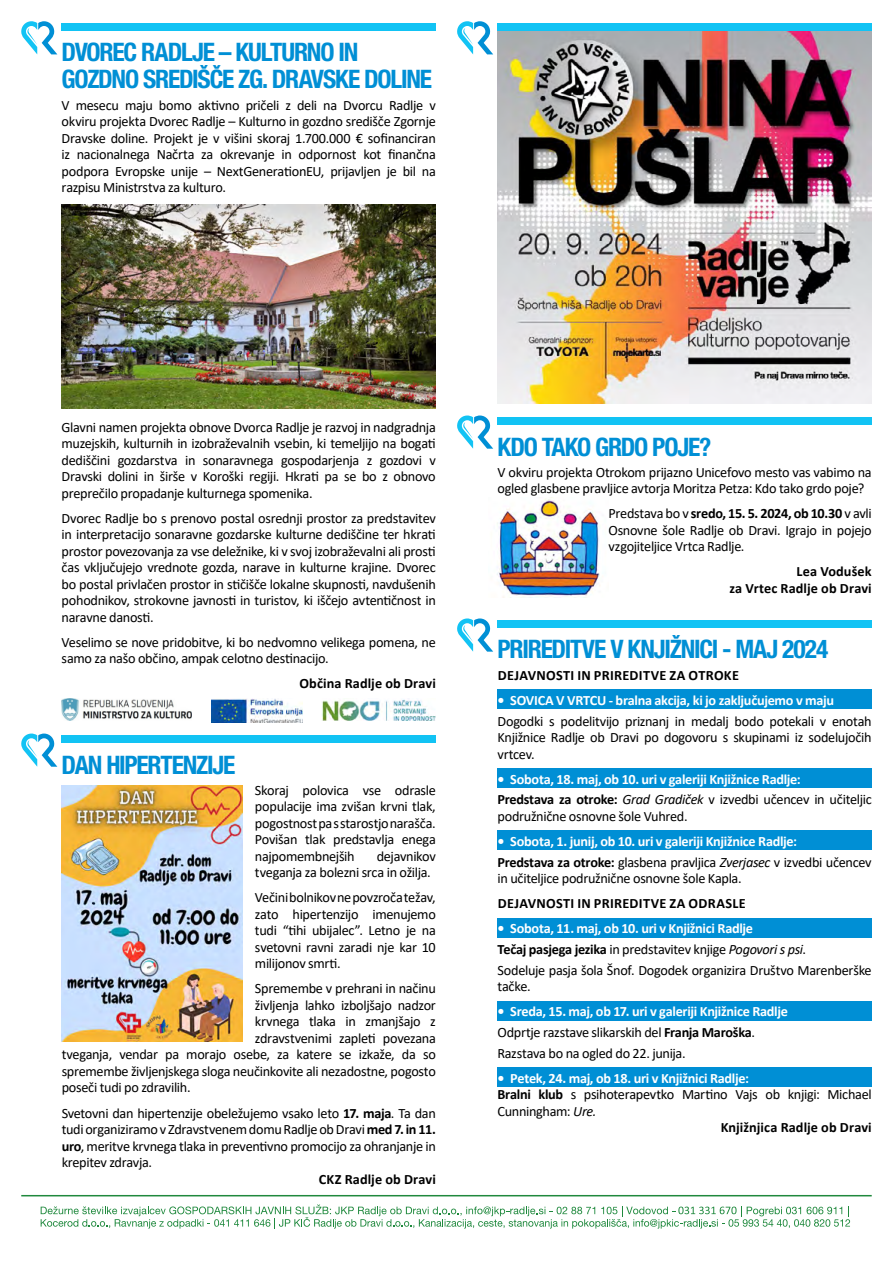
<style>
.page{position:relative;width:893px;height:1263px;background:#fff}
.page>*{position:absolute;margin:0;border:0;box-sizing:border-box;transform-origin:0 0}
.t1{font:700 condensed 25.5px/27px "Helvetica Neue LT Pro";letter-spacing:-.045em;color:#008fd5}
.t2{font:14.25px/16.5px "Calibri";letter-spacing:-.02em;color:#000;text-align:justify}
.t3{font:700 14.25px/20.7px "Calibri";letter-spacing:-.02em;color:#fff}
.t4{font:700 14.25px/16.5px "Calibri";letter-spacing:.01em;color:#000;text-align:right}
.s1{font-weight:700}
.s2{color:#000}
.s3{font-weight:400;font-style:italic;color:#000}
.s4{font-weight:400;color:#000}
.s5{font-weight:700;color:#fff}
.s6{font-style:italic}
</style>
<div class="page">
<img style="left:497px;top:498px;width:103px;height:99px">
<img style="left:497px;top:30px;width:375px;height:373px">
<div style="left:497px;top:690px;width:375px;height:19px;background:#008fd5"></div>
<div style="left:497px;top:769px;width:375px;height:19px;background:#008fd5"></div>
<div style="left:497px;top:831px;width:375px;height:19px;background:#008fd5"></div>
<div style="left:497px;top:918px;width:375px;height:19px;background:#008fd5"></div>
<div style="left:497px;top:1001px;width:375px;height:19px;background:#008fd5"></div>
<div style="left:497px;top:1068px;width:375px;height:19px;background:#008fd5"></div>
<div style="left:497px;top:620px;width:375px;height:7px;background:#12c3f4"></div>
<svg style="left:457px;top:618px;width:36px;height:34px"></svg>
<div style="left:62px;top:23px;width:374px;height:7px;background:#12c3f4"></div>
<svg style="left:21px;top:21px;width:36px;height:33px"></svg>
<div style="left:62px;top:735px;width:374px;height:7px;background:#12c3f4"></div>
<svg style="left:21px;top:733px;width:36px;height:34px"></svg>
<div style="left:497px;top:417px;width:375px;height:7px;background:#12c3f4"></div>
<svg style="left:457px;top:415px;width:36px;height:34px"></svg>
<div style="left:497px;top:23px;width:375px;height:7px;background:#12c3f4"></div>
<svg style="left:457px;top:21px;width:36px;height:33px"></svg>
<img style="left:62px;top:205px;width:374px;height:203px">
<img style="left:62px;top:699px;width:130px;height:22px">
<img style="left:322px;top:699px;width:114px;height:22px">
<img style="left:211px;top:699px;width:92px;height:24px">
<img style="left:62px;top:786px;width:180px;height:255px">
<svg style="left:41px;top:1204px;width:809px;height:25px"></svg>
<hr style="left:21px;top:1195px;width:851px;height:1px;background:#1f893d">
<h1 class="t1" style="left:62px;top:38px;width:372px">DVOREC RADLJE – KULTURNO IN<br>GOZDNO SREDIŠČE ZG. DRAVSKE DOLINE</h1>
<p class="t2" style="left:62px;top:96px;width:376px">V mesecu maju bomo aktivno pričeli z deli na Dvorcu Radlje v okviru projekta Dvorec Radlje – Kulturno in gozdno središče Zgornje Dravske doline. Projekt je v višini skoraj 1.700.000 € sofinanciran iz nacionalnega Načrta za okrevanje in odpornost kot finančna podpora Evropske unije – NextGenerationEU, prijavljen je bil na razpisu Ministrstva za kulturo.</p>
<p class="t2" style="left:62px;top:418px;width:376px">Glavni namen projekta obnove Dvorca Radlje je razvoj in nadgradnja muzejskih, kulturnih in izobraževalnih vsebin, ki temeljijo na bogati dediščini gozdarstva in sonaravnega gospodarjenja z gozdovi v Dravski dolini in širše v Koroški regiji. Hkrati pa se bo z obnovo preprečilo propadanje kulturnega spomenika.</p>
<p class="t2" style="left:62px;top:509px;width:376px">Dvorec Radlje bo s prenovo postal osrednji prostor za predstavitev in interpretacijo sonaravne gozdarske kulturne dediščine ter hkrati prostor povezovanja za vse deležnike, ki v svoj izobraževalni ali prosti čas vključujejo vrednote gozda, narave in kulturne krajine. Dvorec bo postal privlačen prostor in stičišče lokalne skupnosti, navdušenih pohodnikov, strokovne javnosti in turistov, ki iščejo avtentičnost in naravne danosti.</p>
<p class="t2" style="left:62px;top:633px;width:376px">Veselimo se nove pridobitve, ki bo nedvomno velikega pomena, ne samo za našo občino, ampak celotno destinacijo.</p>
<p class="t4" style="left:299px;top:675px;width:138px">Občina Radlje ob Dravi</p>
<h1 class="t1" style="left:62px;top:751px;width:175px">DAN HIPERTENZIJE</h1>
<p class="t2" style="left:255px;top:781px;width:182px">Skoraj polovica vse odrasle populacije ima zvišan krvni tlak, pogostnost pa s starostjo narašča.<br>Povišan tlak predstavlja enega najpomembnejših</p>
<p class="t2" style="left:255px;top:847px;width:182px;text-indent:122px">dejavnikov tveganja za bolezni srca in ožilja.</p>
<p class="t2" style="left:255px;top:889px;width:182px">Večini bolnikov ne povzroča težav, zato hipertenzijo imenujemo tudi “tihi ubijalec”. Letno je na svetovni ravni zaradi nje kar 10 milijonov smrti.</p>
<p class="t2" style="left:255px;top:980px;width:182px">Spremembe v prehrani in načinu</p>
<p class="t2" style="left:255px;top:997px;width:182px">življenja lahko izboljšajo nadzor</p>
<p class="t2" style="left:255px;top:1013px;width:182px">krvnega tlaka in zmanjšajo z</p>
<p class="t2" style="left:255px;top:1030px;width:182px">zdravstvenimi zapleti povezana</p>
<p class="t2" style="left:62px;top:1046px;width:376px">tveganja, vendar pa morajo osebe, za katere se izkaže, da so</p>
<p class="t2" style="left:62px;top:1063px;width:376px">spremembe življenjskega sloga neučinkovite ali nezadostne, pogosto</p>
<p class="t2" style="left:62px;top:1079px;width:130px">poseči tudi po zdravilih.</p>
<p class="t2" style="left:62px;top:1104px;width:376px">Svetovni dan hipertenzije obeležujemo vsako leto <span class="s1">17. maja</span>. Ta dan tudi organiziramo v Zdravstvenem domu Radlje ob Dravi <span class="s1">med 7. in 11. uro</span>, meritve krvnega tlaka in preventivno promocijo za ohranjanje in krepitev zdravja.</p>
<p class="t4" style="left:319px;top:1170px;width:119px">CKZ Radlje ob Dravi</p>
<h1 class="t1" style="left:497px;top:433px;width:216px">KDO TAKO GRDO POJE?</h1>
<p class="t2" style="left:497px;top:463px;width:376px">V okviru projekta Otrokom prijazno Unicefovo mesto vas vabimo na ogled glasbene pravljice avtorja Moritza Petza: Kdo tako grdo poje?</p>
<p class="t2" style="left:609px;top:505px;width:265px">Predstava bo v <span class="s1">sredo, 15. 5. 2024, ob 10.30</span> v avli Osnovne šole Radlje ob Dravi. Igrajo in pojejo vzgojiteljice Vrtca Radlje.</p>
<p class="t4" style="left:729px;top:563px;width:144px">Lea Vodušek<br>za Vrtec Radlje ob Dravi</p>
<h1 class="t1" style="left:497px;top:635px;width:332px">PRIREDITVE V KNJIŽNICI - MAJ 2024</h1>
<p class="t4" style="left:498px;top:667px;width:243px">DEJAVNOSTI IN PRIREDITVE ZA OTROKE</p>
<p class="t3" style="left:497px;top:689px;width:338px">• SOVICA V VRTCU - bralna akcija, ki jo zaključujemo v maju</p>
<p class="t2" style="left:497px;top:712px;width:376px">Dogodki s podelitvijo priznanj in medalj bodo potekali v enotah Knjižnice Radlje ob Dravi po dogovoru s skupinami iz sodelujočih vrtcev.</p>
<p class="t3" style="left:497px;top:768px;width:376px">• Sobota, 18. maj, ob 10. uri v galeriji Knjižnice Radlje:<br><span class="s2">Predstava za otroke:</span> <span class="s3">Grad Gradiček</span> <span class="s4">v izvedbi učencev in učiteljic</span></p>
<p class="t2" style="left:497px;top:807px;width:192px">podružnične osnovne šole Vuhred.</p>
<p class="t3" style="left:497px;top:830px;width:376px">• Sobota, 1. junij, ob 10. uri v galeriji Knjižnice Radlje:<br><span class="s2">Predstava za otroke:</span> <span class="s4">glasbena pravljica</span> <span class="s3">Zverjasec</span> <span class="s4">v izvedbi učencev</span></p>
<p class="t2" style="left:497px;top:870px;width:246px">in učiteljice podružnične osnovne šole Kapla.</p>
<p class="t4" style="left:498px;top:895px;width:250px">DEJAVNOSTI IN PRIREDITVE ZA ODRASLE</p>
<p class="t2" style="left:497px;top:918px;width:376px;line-height:20.7px;text-align:left"><span class="s5">• Sobota, 11. maj, ob 10. uri v Knjižnici Radlje<br></span><span class="s1">Tečaj pasjega jezika</span> in predstavitev knjige <span class="s6">Pogovori s psi</span>.<br>Sodeluje pasja šola Šnof. Dogodek organizira Društvo Marenberške</p>
<p class="t2" style="left:497px;top:978px;width:35px">tačke.</p>
<p class="t2" style="left:497px;top:1001px;width:292px;line-height:20.7px;text-align:left"><span class="s5">• Sreda, 15. maj, ob 17. uri v galeriji Knjižnice Radlje<br></span>Odprtje razstave slikarskih del <span class="s1">Franja Maroška</span>.<br>Razstava bo na ogled do 22. junija.</p>
<p class="t3" style="left:497px;top:1067px;width:253px">• Petek, 24. maj, ob 18. uri v Knjižnici Radlje:</p>
<p class="t2" style="left:497px;top:1086px;width:376px"><span class="s1">Bralni klub</span> s psihoterapevtko Martino Vajs ob knjigi: Michael</p>
<p class="t2" style="left:497px;top:1102px;width:100px">Cunningham: <span class="s6">Ure.</span></p>
<p class="t4" style="left:721px;top:1119px;width:153px">Knjižnjica Radlje ob Dravi</p>
</div>
